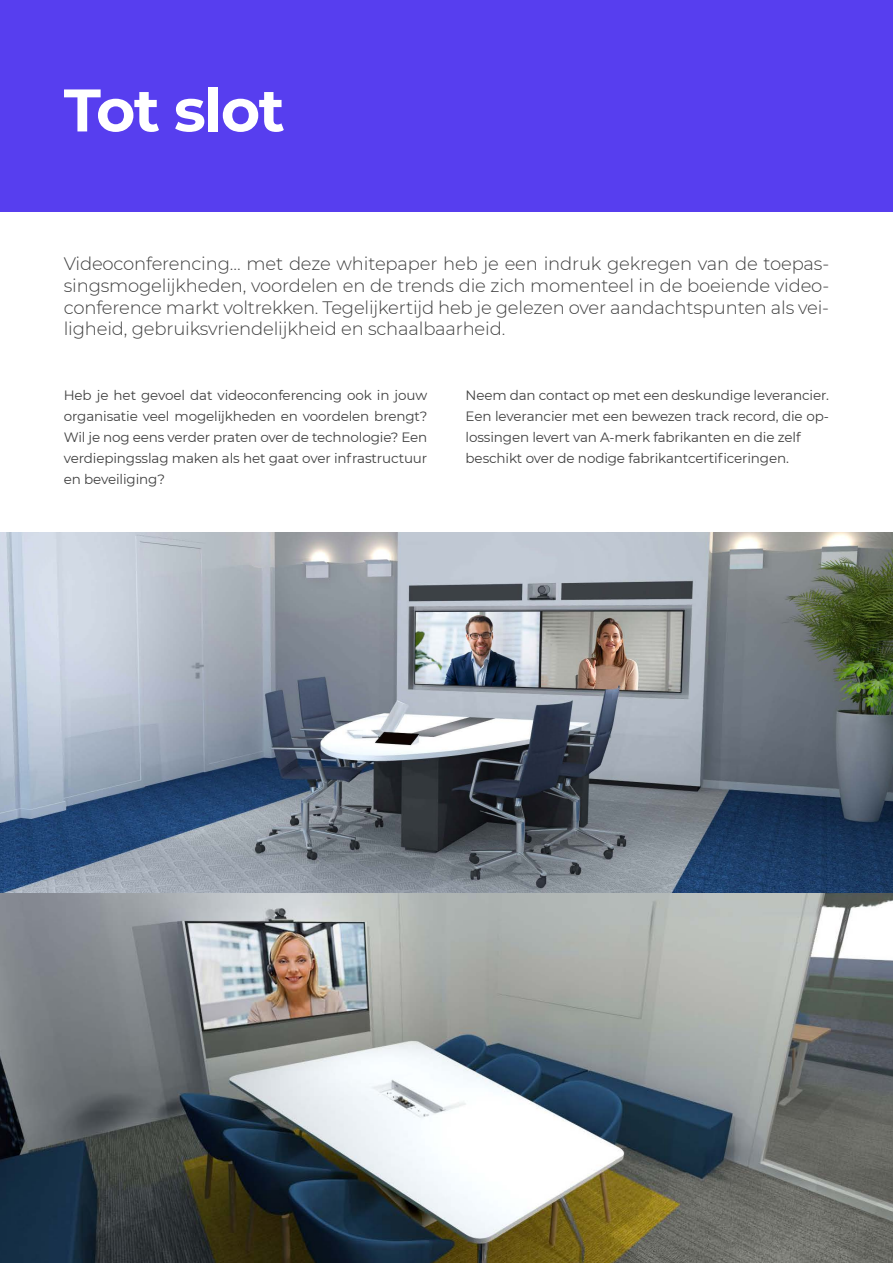
<style>
.page{position:relative;width:893px;height:1263px;background:#fff}
.page>*{position:absolute;margin:0;border:0;box-sizing:border-box;transform-origin:0 0}
.t1{font:700 60px "Montserrat";letter-spacing:-.025em;color:#fff}
.t2{font:300 18px/21.6px "Montserrat";letter-spacing:-.01em;color:#404040;text-align:justify}
.t3{font:13.5px/21px "Montserrat";letter-spacing:-.01em;color:#404040;text-align:justify}
</style>
<div class="page">
<div style="left:0;top:0;width:893px;height:211px;background:#573eef"></div>
<img style="left:0;top:532px;width:893px;height:731px">
<h1 class="t1" style="left:64px;top:67px;width:222px">Tot slot</h1>
<p class="t2" style="left:64px;top:253px;width:767px">Videoconferencing… met deze whitepaper heb je een indruk gekregen van de toepas&shy;singsmogelijkheden, voordelen en de trends die zich momenteel in de boeiende video&shy;conference markt voltrekken. Tegelijkertijd heb je gelezen over aandachtspunten als vei&shy;ligheid, gebruiksvriendelijkheid en schaalbaarheid.</p>
<p class="t3" style="left:64px;top:384px;width:365px">Heb je het gevoel dat videoconferencing ook in jouw organisatie veel mogelijkheden en voordelen brengt?<br>Wil je nog eens verder praten over de technologie? Een verdiepingsslag maken als het gaat over infrastructuur en beveiliging?</p>
<p class="t3" style="left:466px;top:384px;width:365px;text-align:left">Neem dan contact op met een deskundige leverancier.<br>Een leverancier met een bewezen track record, die op&shy;lossingen levert van A-merk fabrikanten en die zelf beschikt over de nodige fabrikantcertificeringen.</p>
</div>
